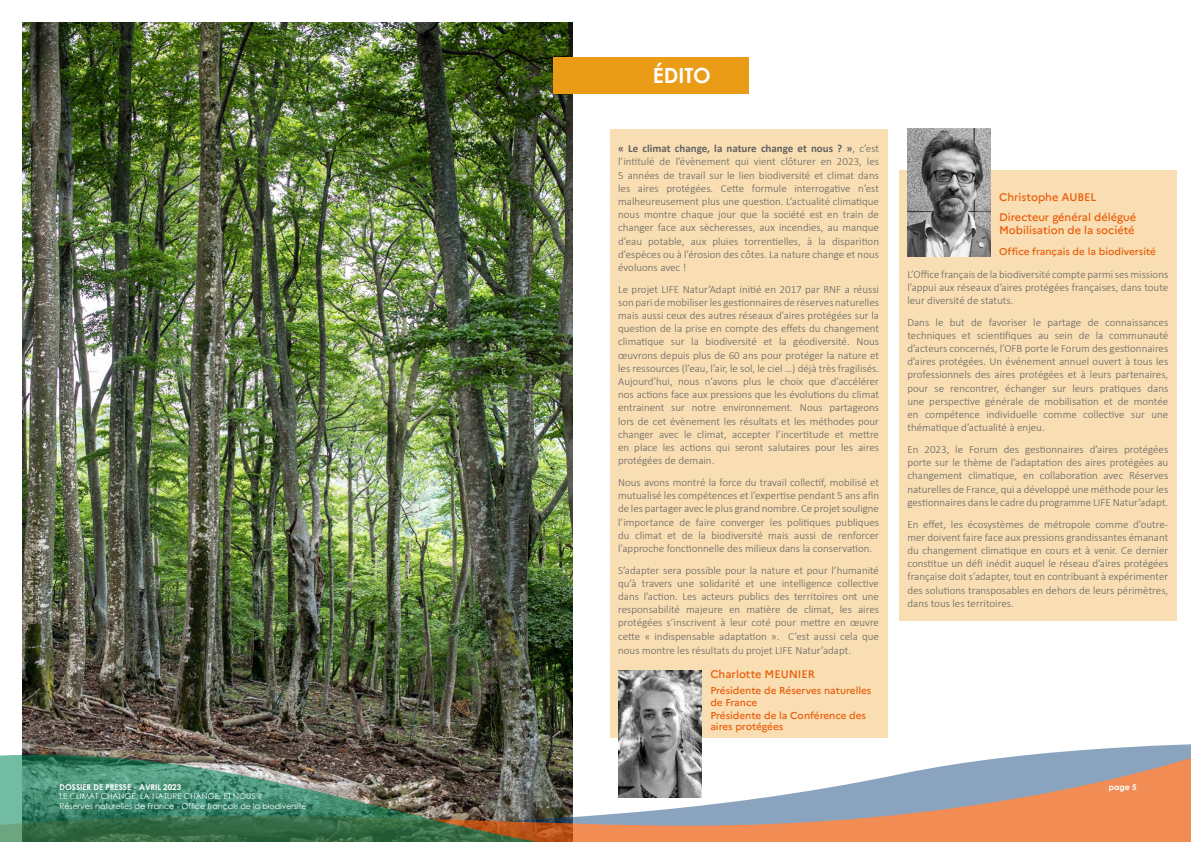
<style>
.page{position:relative;width:1191px;height:842px;background:#fff}
.page>*{position:absolute;margin:0;border:0;box-sizing:border-box;transform-origin:0 0}
.t1{font:700 21px "Century Gothic";color:#fff}
.t2{font:300 11px/13.2px "Calibri";color:#646363;text-align:justify}
.t3{font:500 11px/20.2px "Marianne";color:#ea5b0b}
.t4{font:500 10px/12px "Marianne";color:#ea5b0b}
.t5{font:8px/9.6px "Century Gothic";color:#fff}
.t6{font:700 8px "Century Gothic";color:#fff}
.s1{font-weight:700}
</style>
<div class="page">
<div style="left:899px;top:170px;width:277px;height:451px;background:#f8deb2"></div>
<div style="left:609px;top:129px;width:278px;height:609px;background:#f8deb2"></div>
<img style="left:23px;top:23px;width:550px;height:696px">
<img style="left:22px;top:719px;width:866px;height:10px">
<img style="left:22px;top:729px;width:866px;height:7px">
<img style="left:0;top:736px;width:1191px;height:106px">
<div style="left:553px;top:57px;width:195px;height:37px;background:#eb9c16"></div>
<img style="left:618px;top:670px;width:83px;height:127px">
<img style="left:907px;top:129px;width:83px;height:127px">
<p class="t6" style="left:60px;top:781px;width:123px">DOSSIER DE PRESSE - AVRIL 2023</p>
<p class="t5" style="left:60px;top:792px;width:248px">LE CLIMAT CHANGE, LA NATURE CHANGE, ET NOUS ?<br>Réserves naturelles de France - Office français de la biodiversité</p>
<h1 class="t1" style="left:653px;top:60px;width:59px">ÉDITO</h1>
<p class="t2" style="left:618px;top:142px;width:262px"><span class="s1">« Le climat change, la nature change et nous ? »</span>, c’est l’intitulé de l’évènement qui vient clôturer en 2023, les 5 années de travail sur le lien biodiversité et climat dans les aires protégées. Cette formule interrogative n’est malheureusement plus une question. L’actualité climatique nous montre chaque jour que la société est en train de changer face aux sècheresses, aux incendies, au manque d’eau potable, aux pluies torrentielles, à la disparition d’espèces ou à l’érosion des côtes. La nature change et nous évoluons avec !</p>
<p class="t2" style="left:618px;top:282px;width:262px">Le projet LIFE Natur’Adapt initié en 2017 par RNF a réussi son pari de mobiliser les gestionnaires de réserves naturelles mais aussi ceux des autres réseaux d’aires protégées sur la question de la prise en compte des effets du changement climatique sur la biodiversité et la géodiversité. Nous œuvrons depuis plus de 60 ans pour protéger la nature et les ressources (l’eau, l’air, le sol, le ciel …) déjà très fragilisés.<br>Aujourd’hui, nous n’avons plus le choix que d’accélérer nos actions face aux pressions que les évolutions du climat entrainent sur notre environnement. Nous partageons lors de cet évènement les résultats et les méthodes pour changer avec le climat, accepter l’incertitude et mettre en place les actions qui seront salutaires pour les aires protégées de demain.</p>
<p class="t2" style="left:618px;top:476px;width:262px">Nous avons montré la force du travail collectif, mobilisé et mutualisé les compétences et l’expertise pendant 5 ans afin de les partager avec le plus grand nombre. Ce projet souligne l’importance de faire converger les politiques publiques du climat et de la biodiversité mais aussi de renforcer l’approche fonctionnelle des milieux dans la conservation.</p>
<p class="t2" style="left:618px;top:563px;width:262px">S’adapter sera possible pour la nature et pour l’humanité qu’à travers une solidarité et une intelligence collective dans l’action. Les acteurs publics des territoires ont une responsabilité majeure en matière de climat, les aires protégées s’inscrivent à leur coté pour mettre en œuvre cette « indispensable adaptation ». C’est aussi cela que nous montre les résultats du projet LIFE Natur’adapt.</p>
<p class="t3" style="left:710px;top:663px;width:106px">Charlotte MEUNIER</p>
<p class="t4" style="left:710px;top:684px;width:163px">Présidente de Réserves naturelles de France</p>
<p class="t4" style="left:710px;top:709px;width:157px;line-height:11px">Présidente de la Conférence des aires protégées</p>
<p class="t3" style="left:999px;top:186px;width:139px">Christophe AUBEL<br>Directeur général délégué</p>
<p class="t3" style="left:999px;top:219px;width:137px">Mobilisation de la société</p>
<p class="t4" style="left:999px;top:244px;width:158px">Office français de la biodiversité</p>
<p class="t2" style="left:907px;top:267px;width:262px">L’Office français de la biodiversité compte parmi ses missions l’appui aux réseaux d’aires protégées françaises, dans toute leur diversité de statuts.</p>
<p class="t2" style="left:907px;top:315px;width:262px">Dans le but de favoriser le partage de connaissances techniques et scientifiques au sein de la communauté d’acteurs concernés, l’OFB porte le Forum des gestionnaires d’aires protégées. Un événement annuel ouvert à tous les professionnels des aires protégées et à leurs partenaires, pour se rencontrer, échanger sur leurs pratiques dans une perspective générale de mobilisation et de montée en compétence individuelle comme collective sur une thématique d’actualité à enjeu.</p>
<p class="t2" style="left:907px;top:443px;width:262px">En 2023, le Forum des gestionnaires d’aires protégées porte sur le thème de l’adaptation des aires protégées au changement climatique, en collaboration avec Réserves naturelles de France, qui a développé une méthode pour les gestionnaires dans le cadre du programme LIFE Natur’adapt.</p>
<p class="t2" style="left:907px;top:517px;width:262px">En effet, les écosystèmes de métropole comme d’outre&shy;mer doivent faire face aux pressions grandissantes émanant du changement climatique en cours et à venir. Ce dernier constitue un défi inédit auquel le réseau d’aires protégées française doit s’adapter, tout en contribuant à expérimenter des solutions transposables en dehors de leurs périmètres, dans tous les territoires.</p>
<p class="t6" style="left:1109px;top:781px;width:29px">page 5</p>
</div>
